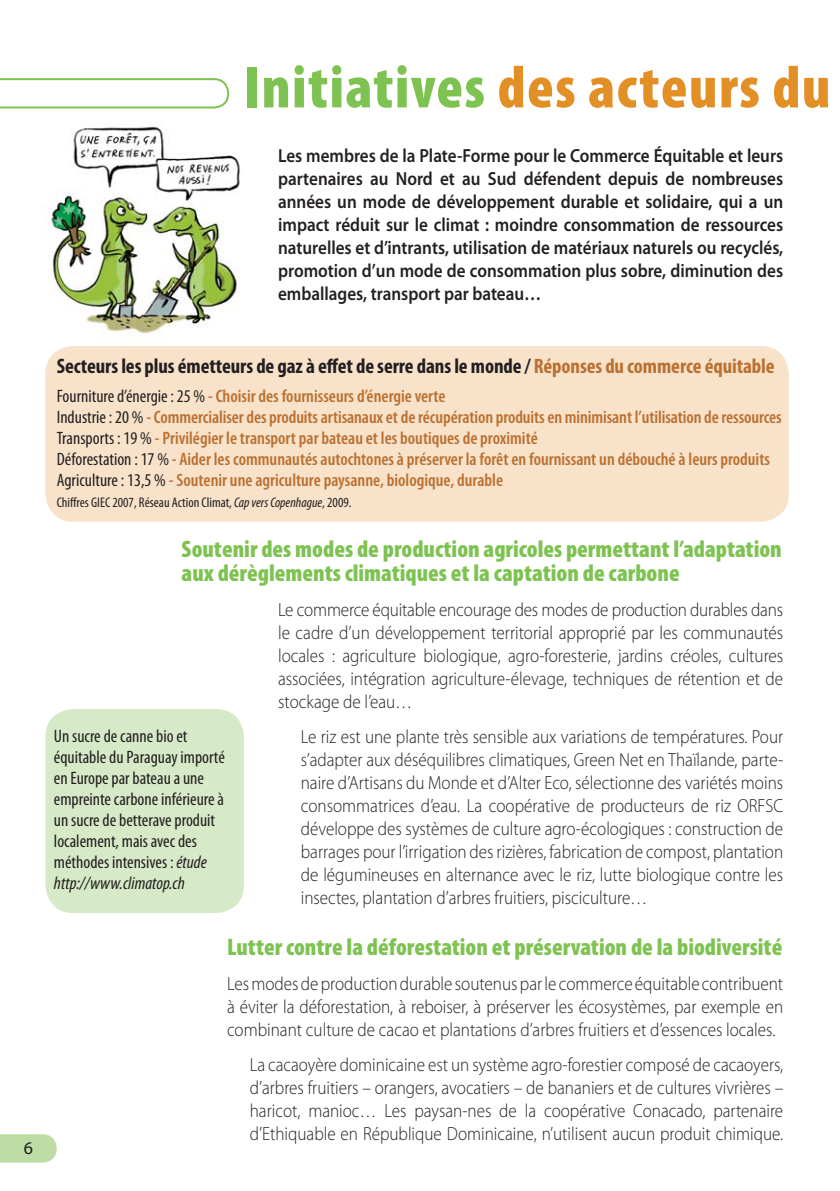
<style>
.page{position:relative;width:840px;height:1191px;background:#fff}
.page>*{position:absolute;margin:0;border:0;box-sizing:border-box;transform-origin:0 0}
.t1{font:900 condensed 60px "Myriad Pro";letter-spacing:.025em;color:#e28f26}
.t2{font:900 condensed 24px/24px "Myriad Pro";color:#7ec352}
.t3{font:700 condensed 21px "Myriad Pro";letter-spacing:-.005em;color:#231f20}
.t4{font:300 19px/23px "Myriad Pro";color:#231f20;text-align:justify;scale:.9 1}
.t5{font:600 19px/23px "Myriad Pro";color:#231f20;text-align:justify;scale:.9 1}
.t6{font:600 condensed 18px/21px "Myriad Pro";color:#ba7031}
.t7{font:condensed 18px/21px "Myriad Pro";color:#231f20}
.t8{font:18px "Myriad Pro";color:#231f20}
.t9{font:condensed 14px "Myriad Pro";color:#231f20}
.s1{color:#7ec352}
.s2{color:#ba7031}
.s3{font-weight:400;color:#231f20}
.s4{font-style:italic}
</style>
<div class="page">
<svg style="left:0;top:1134px;width:57px;height:28px;background:#c0dfa9"></svg>
<img style="left:48px;top:126px;width:192px;height:221px">
<svg style="left:0;top:78px;width:229px;height:30px"></svg>
<div style="left:45px;top:346px;width:743px;height:176px;background:#f8e3ca;border-radius:28px"></div>
<div style="left:45px;top:709px;width:199px;height:204px;background:#d6eac7;border-radius:28px"></div>
<h1 class="t1" style="left:244px;top:68px;width:587px"><span class="s1">Initiatives</span> des acteurs du</h1>
<p class="t5" style="left:278px;top:145px;width:562px">Les membres de la Plate-Forme pour le Commerce Équitable et leurs partenaires au Nord et au Sud défendent depuis de nombreuses années un mode de développement durable et solidaire, qui a un impact réduit sur le climat : moindre consommation de ressources naturelles et d’intrants, utilisation de matériaux naturels ou recyclés, promotion d’un mode de consommation plus sobre, diminution des emballages, transport par bateau…</p>
<p class="t8" style="left:24px;top:1141px;width:11px">6</p>
<p class="t3" style="left:57px;top:359px;width:719px">Secteurs les plus émetteurs de gaz à effet de serre dans le monde / <span class="s2">Réponses du commerce équitable</span></p>
<p class="t6" style="left:57px;top:387px;width:726px"><span class="s3">Fourniture d’énergie : 25 %</span> - Choisir des fournisseurs d’énergie verte<br><span class="s3">Industrie : 20 %</span> - Commercialiser des produits artisanaux et de récupération produits en minimisant l’utilisation de ressources <span class="s3">Transports : 19 %</span> - Privilégier le transport par bateau et les boutiques de proximité<br><span class="s3">Déforestation : 17 %</span> - Aider les communautés autochtones à préserver la forêt en fournissant un débouché à leurs produits <span class="s3">Agriculture : 13,5 %</span> - Soutenir une agriculture paysanne, biologique, durable</p>
<p class="t9" style="left:57px;top:498px;width:296px">Chiffres GIEC 2007, Réseau Action Climat, <span class="s4">Cap vers Copenhague</span>, 2009.</p>
<p class="t2" style="left:181px;top:539px;width:601px">Soutenir des modes de production agricoles permettant l’adaptation aux dérèglements climatiques et la captation de carbone</p>
<p class="t7" style="left:54px;top:727px;width:172px">Un sucre de canne bio et équitable du Paraguay importé en Europe par bateau a une empreinte carbone inférieure à un sucre de betterave produit localement, mais avec des méthodes intensives : <span class="s4">étude http://www.climatop.ch</span></p>
<p class="t4" style="left:278px;top:599px;width:562px">Le commerce équitable encourage des modes de production durables dans le cadre d’un développement territorial approprié par les communautés locales : agriculture biologique, agro-foresterie, jardins créoles, cultures associées, intégration agriculture-élevage, techniques de rétention et de stockage de l’eau…</p>
<p class="t4" style="left:300px;top:726px;width:537px">Le riz est une plante très sensible aux variations de températures. Pour s’adapter aux déséquilibres climatiques, Green Net en Thaïlande, parte&shy;naire d’Artisans du Monde et d’Alter Eco, sélectionne des variétés moins consommatrices d’eau. La coopérative de producteurs de riz ORFSC développe des systèmes de culture agro-écologiques : construction de barrages pour l’irrigation des rizières, fabrication de compost, plantation de légumineuses en alternance avec le riz, lutte biologique contre les insectes, plantation d’arbres fruitiers, pisciculture…</p>
<p class="t2" style="left:227px;top:937px;width:556px">Lutter contre la déforestation et préservation de la biodiversité</p>
<p class="t4" style="left:227px;top:973px;width:619px">Les modes de production durable soutenus par le commerce équitable contribuent à éviter la déforestation, à reboiser, à préserver les écosystèmes, par exemple en combinant culture de cacao et plantations d’arbres fruitiers et d’essences locales.</p>
<p class="t4" style="left:249px;top:1054px;width:594px">La cacaoyère dominicaine est un système agro-forestier composé de cacaoyers, d’arbres fruitiers – orangers, avocatiers – de bananiers et de cultures vivrières – haricot, manioc… Les paysan-nes de la coopérative Conacado, partenaire d’Ethiquable en République Dominicaine, n’utilisent aucun produit chimique.</p>
</div>
